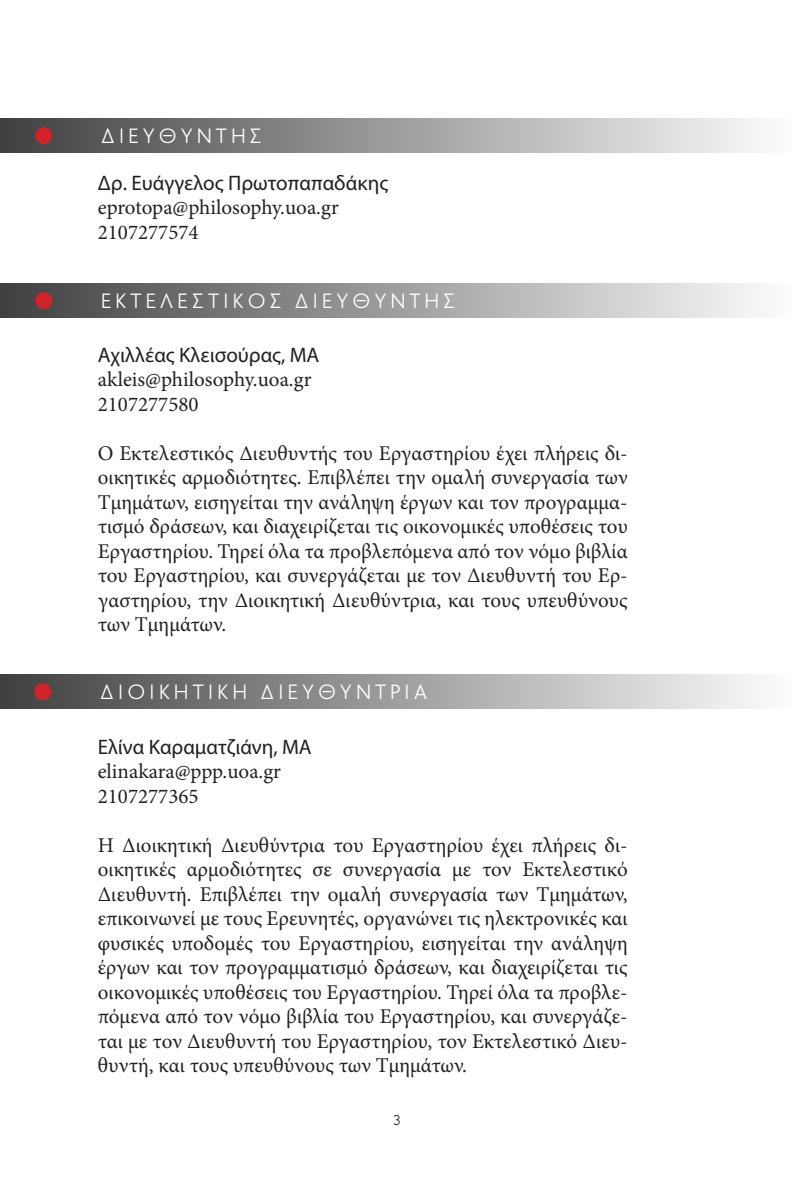
<style>
.page{position:relative;width:794px;height:1191px;background:#fff}
.page>*{position:absolute;margin:0;border:0;box-sizing:border-box;transform-origin:0 0}
.t1{font:21px/24.5px "Minion Pro";color:#231f20;text-align:justify}
.t2{font:21px "Myriad Pro";color:#231f20}
.t3{font:300 21px "PF Transport";letter-spacing:.21em;color:#fff}
.t4{font:14px "PF Universal";color:#231f20}
</style>
<div class="page">
<div style="left:0;top:118px;width:794px;height:35px;background:linear-gradient(to right,#3f3f3f,#fdfdfd)"></div>
<div style="left:36px;top:127px;width:17px;height:17px;background:#d1232a;border-radius:50%"></div>
<div style="left:0;top:283px;width:794px;height:34px;background:linear-gradient(to right,#3f3f3f,#fdfdfd)"></div>
<div style="left:36px;top:292px;width:17px;height:17px;background:#d1232a;border-radius:50%"></div>
<div style="left:0;top:674px;width:793px;height:34px;background:linear-gradient(to right,#403f3f,#fdfdfd)"></div>
<div style="left:35px;top:683px;width:17px;height:17px;background:#d1232a;border-radius:50%"></div>
<p class="t3" style="left:102px;top:124px;width:161px">ΔΙΕΥΘΥΝΤΗΣ</p>
<p class="t2" style="left:98px;top:170px;width:292px">Δρ. Ευάγγελος Πρωτοπαπαδάκης</p>
<p class="t1" style="left:98px;top:196px;width:242px">eprotopa@philosophy.uoa.gr</p>
<p class="t1" style="left:98px;top:220px;width:102px">2107277574</p>
<p class="t3" style="left:102px;top:289px;width:355px">ΕΚΤΕΛΕΣΤΙΚΟΣ ΔΙΕΥΘΥΝΤΗΣ</p>
<p class="t2" style="left:98px;top:341px;width:223px">Αχιλλέας Κλεισούρας, ΜΑ</p>
<p class="t1" style="left:98px;top:367px;width:215px">akleis@philosophy.uoa.gr</p>
<p class="t1" style="left:98px;top:392px;width:102px">2107277580</p>
<p class="t1" style="left:98px;top:441px;width:531px">Ο Εκτελεστικός Διευθυντής του Εργαστηρίου έχει πλήρεις δι&shy;οικητικές αρμοδιότητες. Επιβλέπει την ομαλή συνεργασία των Τμημάτων, εισηγείται την ανάληψη έργων και τον προγραμμα&shy;τισμό δράσεων, και διαχειρίζεται τις οικονομικές υποθέσεις του Εργαστηρίου. Τηρεί όλα τα προβλεπόμενα από τον νόμο βιβλία του Εργαστηρίου, και συνεργάζεται με τον Διευθυντή του Ερ&shy;γαστηρίου, την Διοικητική Διευθύντρια, και τους υπευθύνους των Τμημάτων.</p>
<p class="t3" style="left:101px;top:680px;width:328px">ΔΙΟΙΚΗΤΙΚΗ ΔΙΕΥΘΥΝΤΡΙΑ</p>
<p class="t2" style="left:98px;top:733px;width:215px">Ελίνα Καραματζιάνη, ΜΑ</p>
<p class="t1" style="left:98px;top:759px;width:185px">elinakara@ppp.uoa.gr</p>
<p class="t1" style="left:98px;top:784px;width:102px">2107277365</p>
<p class="t1" style="left:98px;top:833px;width:531px">Η Διοικητική Διευθύντρια του Εργαστηρίου έχει πλήρεις δι&shy;οικητικές αρμοδιότητες σε συνεργασία με τον Εκτελεστικό Διευθυντή. Επιβλέπει την ομαλή συνεργασία των Τμημάτων, επικοινωνεί με τους Ερευνητές, οργανώνει τις ηλεκτρονικές και φυσικές υποδομές του Εργαστηρίου, εισηγείται την ανάληψη έργων και τον προγραμματισμό δράσεων, και διαχειρίζεται τις οικονομικές υποθέσεις του Εργαστηρίου. Τηρεί όλα τα προβλε&shy;πόμενα από τον νόμο βιβλία του Εργαστηρίου, και συνεργάζε&shy;ται με τον Διευθυντή του Εργαστηρίου, τον Εκτελεστικό Διευ&shy;θυντή, και τους υπευθύνους των Τμημάτων.</p>
<p class="t4" style="left:393px;top:1111px;width:9px">3</p>
</div>
